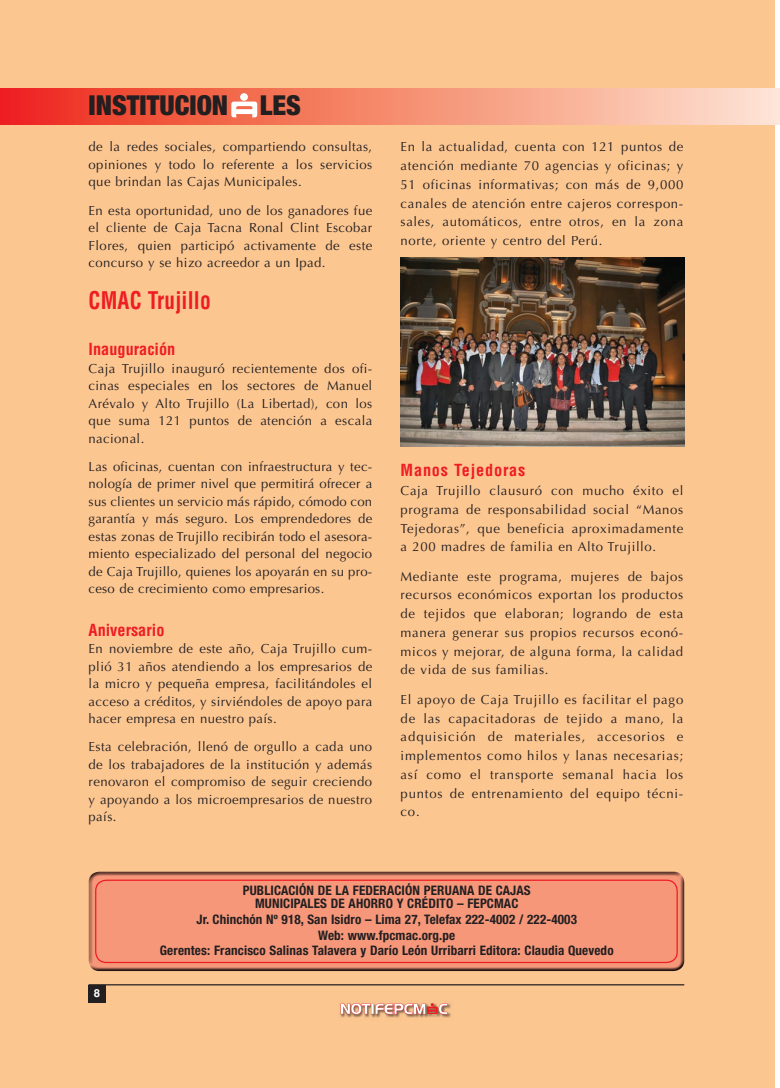
<style>
.page{position:relative;width:780px;height:1088px;background:#fff}
.page>*{position:absolute;margin:0;border:0;box-sizing:border-box;transform-origin:0 0}
.t1{font:900 condensed 27.5px "Helvetica Neue LT Std";color:#231f20}
.t2{font:700 condensed 23.75px "Helvetica LT Std";letter-spacing:.01em;color:#ee1d23;scale:.9 1}
.t3{font:700 condensed 16.25px "Helvetica LT Std";color:#ee1d23}
.t4{font:700 condensed 16.25px "Helvetica LT Std";letter-spacing:.05em;color:#ee1d23}
.t5{font:13.12px/17.5px "Optima LT Std";letter-spacing:.03em;color:#231f20;text-align:justify}
.t6{font:700 condensed 13.12px/15.6px "Helvetica Neue LT Std";letter-spacing:.01em;color:#231f20;text-align:center}
.t7{font:700 11.25px "Helvetica LT Std";color:#fff}
</style>
<div class="page">
<div style="left:0;top:0;width:774px;height:1088px;background:#fcc691"></div>
<div style="left:0;top:89px;width:780px;height:35px;background:linear-gradient(to right,#ed2b16,#fee8cf)"></div>
<svg style="left:92px;top:871px;width:588px;height:3px"></svg>
<svg style="left:88px;top:874px;width:597px;height:97px;fill:#f6977a"></svg>
<div style="left:95px;top:879px;width:582px;height:84px;border:1px solid #ee1d23;border-radius:11px"></div>
<svg style="left:231px;top:101px;width:26px;height:16px"></svg>
<div style="left:240px;top:93px;width:8px;height:8px;background:#fff;border-radius:50%"></div>
<div style="left:89px;top:985px;width:17px;height:17px;background:#231f20"></div>
<hr style="left:89px;top:984px;width:595px;height:1px;background:#231f20">
<img style="left:340px;top:1003px;width:111px;height:15px">
<svg style="left:340px;top:1003px;width:107px;height:11px"></svg>
<img style="left:401px;top:257px;width:283px;height:189px">
<h1 class="t1" style="left:89px;top:88px;width:214px">INSTITUCION LES</h1>
<p class="t5" style="left:89px;top:138px;width:285px">de la redes sociales, compartiendo consultas, opiniones y todo lo referente a los servicios que brindan las Cajas Municipales.</p>
<p class="t5" style="left:89px;top:201px;width:285px">En esta oportunidad, uno de los ganadores fue el cliente de Caja Tacna Ronal Clint Escobar Flores, quien participó activamente de este concurso y se hizo acreedor a un Ipad.</p>
<h2 class="t2" style="left:89px;top:286px;width:137px">CMAC Trujillo</h2>
<p class="t3" style="left:89px;top:339px;width:88px">Inauguración</p>
<p class="t5" style="left:89px;top:360px;width:285px">Caja Trujillo inauguró recientemente dos ofi&shy;cinas especiales en los sectores de Manuel Arévalo y Alto Trujillo (La Libertad), con los que suma 121 puntos de atención a escala nacional.</p>
<p class="t5" style="left:89px;top:458px;width:285px">Las oficinas, cuentan con infraestructura y tec&shy;nología de primer nivel que permitirá ofrecer a sus clientes un servicio más rápido, cómodo con garantía y más seguro. Los emprendedores de estas zonas de Trujillo recibirán todo el asesora&shy;miento especializado del personal del negocio de Caja Trujillo, quienes los apoyarán en su pro&shy;ceso de crecimiento como empresarios.</p>
<p class="t3" style="left:89px;top:619px;width:77px">Aniversario</p>
<p class="t5" style="left:89px;top:640px;width:285px">En noviembre de este año, Caja Trujillo cum&shy;plió 31 años atendiendo a los empresarios de la micro y pequeña empresa, facilitándoles el acceso a créditos, y sirviéndoles de apoyo para hacer empresa en nuestro país.</p>
<p class="t5" style="left:89px;top:738px;width:285px">Esta celebración, llenó de orgullo a cada uno de los trabajadores de la institución y además renovaron el compromiso de seguir creciendo y apoyando a los microempresarios de nuestro país.</p>
<p class="t5" style="left:400px;top:138px;width:284px;line-height:18.8px">En la actualidad, cuenta con 121 puntos de atención mediante 70 agencias y oficinas; y 51 oficinas informativas; con más de 9,000 canales de atención entre cajeros correspon&shy;sales, automáticos, entre otros, en la zona norte, oriente y centro del Perú.</p>
<p class="t4" style="left:400px;top:460px;width:126px">Manos Tejedoras</p>
<p class="t5" style="left:400px;top:481px;width:284px;line-height:18.8px">Caja Trujillo clausuró con mucho éxito el programa de responsabilidad social “Manos Tejedoras”, que beneficia aproximadamente a 200 madres de familia en Alto Trujillo.</p>
<p class="t5" style="left:400px;top:567px;width:284px;line-height:18.8px">Mediante este programa, mujeres de bajos recursos económicos exportan los productos de tejidos que elaboran; logrando de esta manera generar sus propios recursos econó&shy;micos y mejorar, de alguna forma, la calidad de vida de sus familias.</p>
<p class="t5" style="left:400px;top:690px;width:284px;line-height:18.8px">El apoyo de Caja Trujillo es facilitar el pago de las capacitadoras de tejido a mano, la adquisición de materiales, accesorios e implementos como hilos y lanas necesarias; así como el transporte semanal hacia los puntos de entrenamiento del equipo técni&shy;co.</p>
<p class="t7" style="left:94px;top:986px;width:8px">8</p>
<p class="t6" style="left:243px;top:884px;width:289px;line-height:13.1px">PUBLICACIÓN DE LA FEDERACIÓN PERUANA DE CAJAS<br>MUNICIPALES DE AHORRO Y CRÉDITO – FEPCMAC</p>
<p class="t6" style="left:160px;top:911px;width:455px">Jr. Chinchón Nº 918, San Isidro – Lima 27, Telefax 222-4002 / 222-4003<br>Web: www.fpcmac.org.pe<br>Gerentes: Francisco Salinas Talavera y Darío León Urribarri Editora: Claudia Quevedo</p>
</div>
